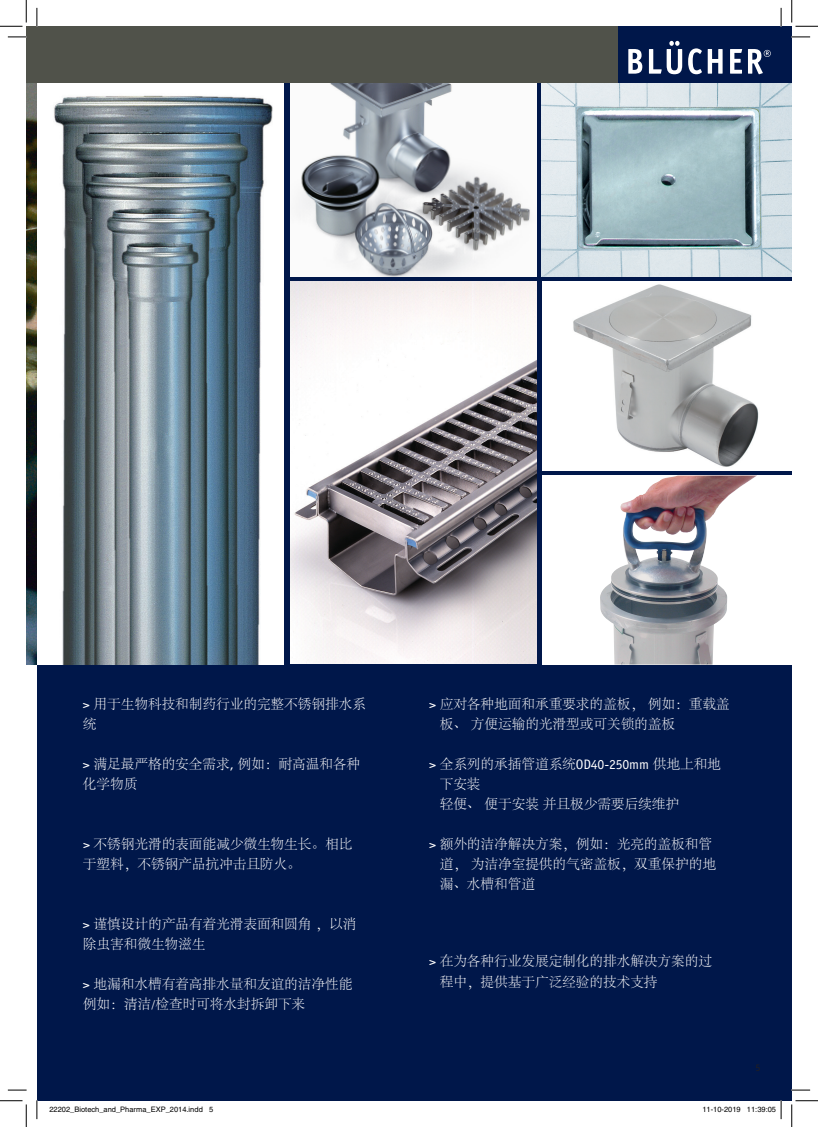
<style>
.page{position:relative;width:818px;height:1127px;background:#fff}
.page>*{position:absolute;margin:0;border:0;box-sizing:border-box;transform-origin:0 0}
.t1{font:300 13.75px/19.6px "Adobe Song Std";letter-spacing:-.01em;color:#fff}
.t2{font:10px "Officina Sans";color:#231f20}
.t3{font:7.5px "Helvetica";color:#000}
.s1{font-family:"Officina Sans";font-weight:400}
</style>
<div class="page">
<div style="left:37px;top:76px;width:755px;height:1024px;background:#00174a"></div>
<div style="left:26px;top:26px;width:766px;height:57px;background:#50524a"></div>
<div style="left:618px;top:26px;width:174px;height:57px;background:#00174a"></div>
<svg style="left:628px;top:49px;width:14px;height:25px"></svg>
<svg style="left:649px;top:41px;width:33px;height:33px"></svg>
<svg style="left:688px;top:48px;width:14px;height:26px"></svg>
<svg style="left:708px;top:49px;width:14px;height:25px"></svg>
<svg style="left:730px;top:49px;width:12px;height:25px"></svg>
<svg style="left:748px;top:49px;width:23px;height:25px"></svg>
<img style="left:542px;top:83px;width:250px;height:194px">
<div style="left:542px;top:282px;width:249px;height:189px;background:#fff"></div>
<img style="left:573px;top:284px;width:186px;height:183px">
<img style="left:37px;top:83px;width:246px;height:581px">
<div style="left:542px;top:475px;width:250px;height:189px;background:#fff"></div>
<img style="left:600px;top:475px;width:157px;height:189px">
<img style="left:290px;top:281px;width:246px;height:382px">
<img style="left:290px;top:83px;width:246px;height:194px">
<img style="left:26px;top:83px;width:11px;height:581px">
<svg style="left:8px;top:36px;width:19px;height:2px"></svg>
<svg style="left:791px;top:36px;width:19px;height:2px"></svg>
<svg style="left:8px;top:1089px;width:19px;height:1px"></svg>
<svg style="left:791px;top:1089px;width:19px;height:1px"></svg>
<svg style="left:36px;top:8px;width:2px;height:19px"></svg>
<svg style="left:36px;top:1100px;width:2px;height:18px"></svg>
<svg style="left:780px;top:8px;width:2px;height:19px"></svg>
<svg style="left:0;top:0;width:27px;height:27px"></svg>
<svg style="left:0;top:1100px;width:27px;height:26px"></svg>
<svg style="left:791px;top:0;width:27px;height:27px"></svg>
<svg style="left:791px;top:1100px;width:27px;height:26px"></svg>
<svg style="left:747px;top:1100px;width:35px;height:18px"></svg>
<p class="t1" style="left:83px;top:694px;width:285px"><span class="s1">&gt;</span> 用于生物科技和制药行业的完整不锈钢排水系统</p>
<p class="t1" style="left:83px;top:754px;width:279px;line-height:20px"><span class="s1">&gt;</span> 满足最严格的安全需求<span class="s1">,</span> 例如：耐高温和各种化学物质</p>
<p class="t1" style="left:83px;top:834px;width:271px"><span class="s1">&gt;</span> 不锈钢光滑的表面能减少微生物生长。相比于塑料，不锈钢产品抗冲击且防火。</p>
<p class="t1" style="left:83px;top:914px;width:275px"><span class="s1">&gt;</span> 谨慎设计的产品有着光滑表面和圆角，以消除虫害和微生物滋生</p>
<p class="t1" style="left:83px;top:974px;width:271px"><span class="s1">&gt;</span> 地漏和水槽有着高排水量和友谊的洁净性能例如：清洁/检查时可将水封拆卸下来</p>
<p class="t1" style="left:440px;top:694px;width:291px;text-indent:-11px"><span class="s1">&gt;</span> 应对各种地面和承重要求的盖板，例如：重载盖板、方便运输的光滑型或可关锁的盖板</p>
<p class="t1" style="left:440px;top:754px;width:283px;line-height:20px;text-indent:-11px"><span class="s1">&gt;</span> 全系列的承插管道系统<span class="s1">OD40-250mm</span> 供地上和地下安装<br>轻便、便于安装并且极少需要后续维护</p>
<p class="t1" style="left:440px;top:834px;width:278px;text-indent:-11px"><span class="s1">&gt;</span> 额外的洁净解决方案，例如：光亮的盖板和管道，为洁净室提供的气密盖板，双重保护的地漏、水槽和管道</p>
<p class="t1" style="left:440px;top:950px;width:274px;line-height:21px;text-indent:-11px"><span class="s1">&gt;</span> 在为各种行业发展定制化的排水解决方案的过程中，提供基于广泛经验的技术支持</p>
<p class="t2" style="left:755px;top:1061px;width:6px">5</p>
<p class="t3" style="left:49px;top:1104px;width:165px">22202_Biotech_and_Pharma_EXP_2014.indd 5</p>
<p class="t3" style="left:702px;top:1104px;width:75px">11-10-2019 11:39:05</p>
</div>
